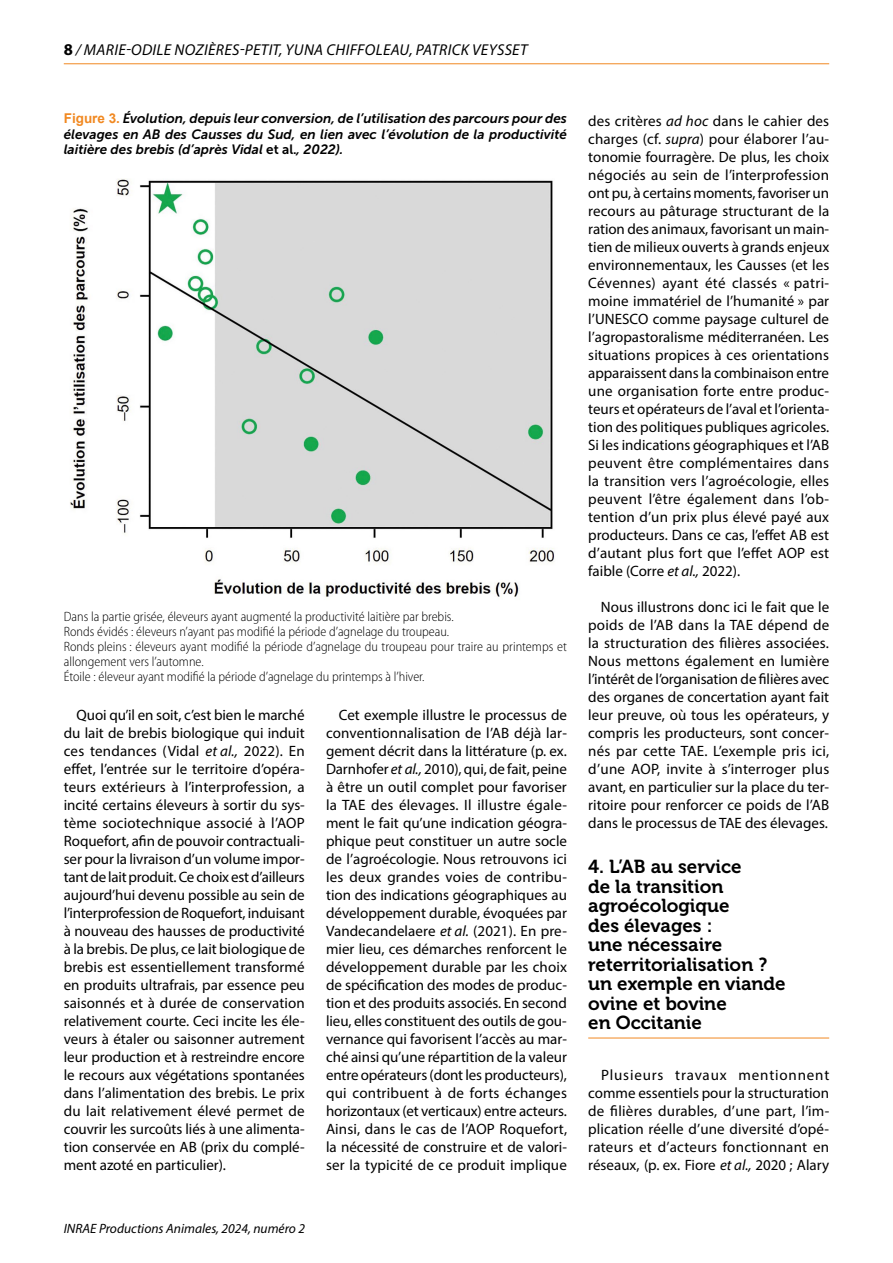
<style>
.page{position:relative;width:893px;height:1263px;background:#fff}
.page>*{position:absolute;margin:0;border:0;box-sizing:border-box;transform-origin:0 0}
.t1{font:18.75px/19.5px "Museo 700";color:#000}
.t2{font:italic 15.75px "Myriad Pro";letter-spacing:.02em;color:#000}
.t3{font:15px/18px "Myriad Pro";color:#000;text-align:justify}
.t4{font:300 semi-condensed 13.5px/15px "Myriad Pro";color:#000}
.t5{font:italic 13.5px/15.8px "Museo Sans 700";color:#000;text-align:justify}
.t6{font:italic 13.5px "Myriad Pro";color:#000}
.s1{font-weight:700;font-style:normal;font-size:16.5px}
.s2{font-family:"Arial";font-weight:700;font-style:normal;color:#f18922}
.s3{font-style:normal}
.s4{font-style:italic}
</style>
<div class="page">
<hr style="left:64px;top:63px;width:765px;height:1px;background:#f18922">
<hr style="left:588px;top:1038px;width:241px;height:1px;background:#f18922">
<img style="left:70px;top:179px;width:484px;height:419px">
<p class="t2" style="left:64px;top:40px;width:42px"><span class="s1">8</span> / Marie</p>
<p class="t2" style="left:126px;top:40px;width:58px">-odile nozières</p>
<p class="t2" style="left:240px;top:40px;width:14px">-petit</p>
<p class="t2" style="left:279px;top:40px;width:25px">, Yuna</p>
<p class="t2" style="left:326px;top:40px;width:10px">chiffoleau</p>
<p class="t2" style="left:409px;top:40px;width:23px">, Patric</p>
<p class="t2" style="left:461px;top:40px;width:21px">k veysset</p>
<p class="t5" style="left:64px;top:110px;width:505px"><span class="s2">Figure 3.</span> Évolution, depuis leur conversion, de l’utilisation des parcours pour des élevages en AB des Causses du Sud, en lien avec l’évolution de la productivité laitière des brebis (d’après Vidal <span class="s3">et al.</span>, 2022).</p>
<p class="t4" style="left:64px;top:609px;width:505px">Dans la partie grisée, éleveurs ayant augmenté la productivité laitière par brebis.<br>Ronds évidés : éleveurs n’ayant pas modifié la période d’agnelage du troupeau.<br>Ronds pleins : éleveurs ayant modifié la période d’agnelage du troupeau pour traire au printemps et allongement vers l’automne.<br>Étoile : éleveur ayant modifié la période d’agnelage du printemps à l’hiver.</p>
<p class="t3" style="left:64px;top:706px;width:243px;text-indent:13px">Quoi qu’il en soit, c’est bien le marché du lait de brebis biologique qui induit ces tendances (Vidal <span class="s4">et al.,</span> 2022). En effet, l’entrée sur le territoire d’opéra&shy;teurs extérieurs à l’interprofession, a incité certains éleveurs à sortir du sys&shy;tème sociotechnique associé à l’AOP Roquefort, afin de pouvoir contractuali&shy;ser pour la livraison d’un volume impor&shy;tant de lait produit. Ce choix est d’ailleurs aujourd’hui devenu possible au sein de l’interprofession de Roquefort, induisant à nouveau des hausses de productivité à la brebis. De plus, ce lait biologique de brebis est essentiellement transformé en produits ultrafrais, par essence peu saisonnés et à durée de conservation relativement courte. Ceci incite les éle&shy;veurs à étaler ou saisonner autrement leur production et à restreindre encore le recours aux végétations spontanées dans l’alimentation des brebis. Le prix du lait relativement élevé permet de couvrir les surcoûts liés à une alimenta&shy;tion conservée en AB (prix du complé&shy;ment azoté en particulier).</p>
<p class="t3" style="left:326px;top:706px;width:243px;text-indent:13px">Cet exemple illustre le processus de conventionnalisation de l’AB déjà lar&shy;gement décrit dans la littérature (p. ex.<br>Darnhofer <span class="s4">et al.,</span> 2010), qui, de fait, peine à être un outil complet pour favoriser la TAE des élevages. Il illustre égale&shy;ment le fait qu’une indication géogra&shy;phique peut constituer un autre socle de l’agroécologie. Nous retrouvons ici les deux grandes voies de contribu&shy;tion des indications géographiques au développement durable, évoquées par Vandecandelaere <span class="s4">et al.</span> (2021). En pre&shy;mier lieu, ces démarches renforcent le développement durable par les choix de spécification des modes de produc&shy;tion et des produits associés. En second lieu, elles constituent des outils de gou&shy;vernance qui favorisent l’accès au mar&shy;ché ainsi qu’une répartition de la valeur entre opérateurs (dont les producteurs), qui contribuent à de forts échanges horizontaux (et verticaux) entre acteurs.<br>Ainsi, dans le cas de l’AOP Roquefort, la nécessité de construire et de valori&shy;ser la typicité de ce produit implique</p>
<p class="t6" style="left:64px;top:1220px;width:243px">INRAE Productions Animales, 2024, numéro 2</p>
<p class="t3" style="left:588px;top:112px;width:243px">des critères <span class="s4">ad hoc</span> dans le cahier des charges (cf. <span class="s4">supra</span>) pour élaborer l’au&shy;tonomie fourragère. De plus, les choix négociés au sein de l’interprofession ont pu, à certains moments, favoriser un recours au pâturage structurant de la ration des animaux, favorisant un main&shy;tien de milieux ouverts à grands enjeux environnementaux, les Causses (et les Cévennes) ayant été classés « patri&shy;moine immatériel de l’humanité » par l’UNESCO comme paysage culturel de l’agropastoralisme méditerranéen. Les situations propices à ces orientations apparaissent dans la combinaison entre une organisation forte entre produc&shy;teurs et opérateurs de l’aval et l’orienta&shy;tion des politiques publiques agricoles.<br>Si les indications géographiques et l’AB peuvent être complémentaires dans la transition vers l’agroécologie, elles peuvent l’être également dans l’ob&shy;tention d’un prix plus élevé payé aux producteurs. Dans ce cas, l’effet AB est d’autant plus fort que l’effet AOP est faible (Corre <span class="s4">et al.,</span> 2022).</p>
<p class="t3" style="left:588px;top:598px;width:243px;text-indent:13px">Nous illustrons donc ici le fait que le poids de l’AB dans la TAE dépend de la structuration des filières associées.<br>Nous mettons également en lumière l’intérêt de l’organisation de filières avec des organes de concertation ayant fait leur preuve, où tous les opérateurs, y compris les producteurs, sont concer&shy;nés par cette TAE. L’exemple pris ici, d’une AOP, invite à s’interroger plus avant, en particulier sur la place du ter&shy;ritoire pour renforcer ce poids de l’AB dans le processus de TAE des élevages.</p>
<p class="t1" style="left:588px;top:857px;width:199px">4. L’AB au service<br>de la transition agroécologique<br>des élevages :<br>une nécessaire reterritorialisation ? un exemple en viande ovine et bovine<br>en Occitanie</p>
<p class="t3" style="left:588px;top:1066px;width:243px;text-indent:13px">Plusieurs travaux mentionnent comme essentiels pour la structuration de filières durables, d’une part, l’im&shy;plication réelle d’une diversité d’opé&shy;rateurs et d’acteurs fonctionnant en réseaux, (p. ex. Fiore <span class="s4">et al.,</span> 2020 ; Alary</p>
</div>
